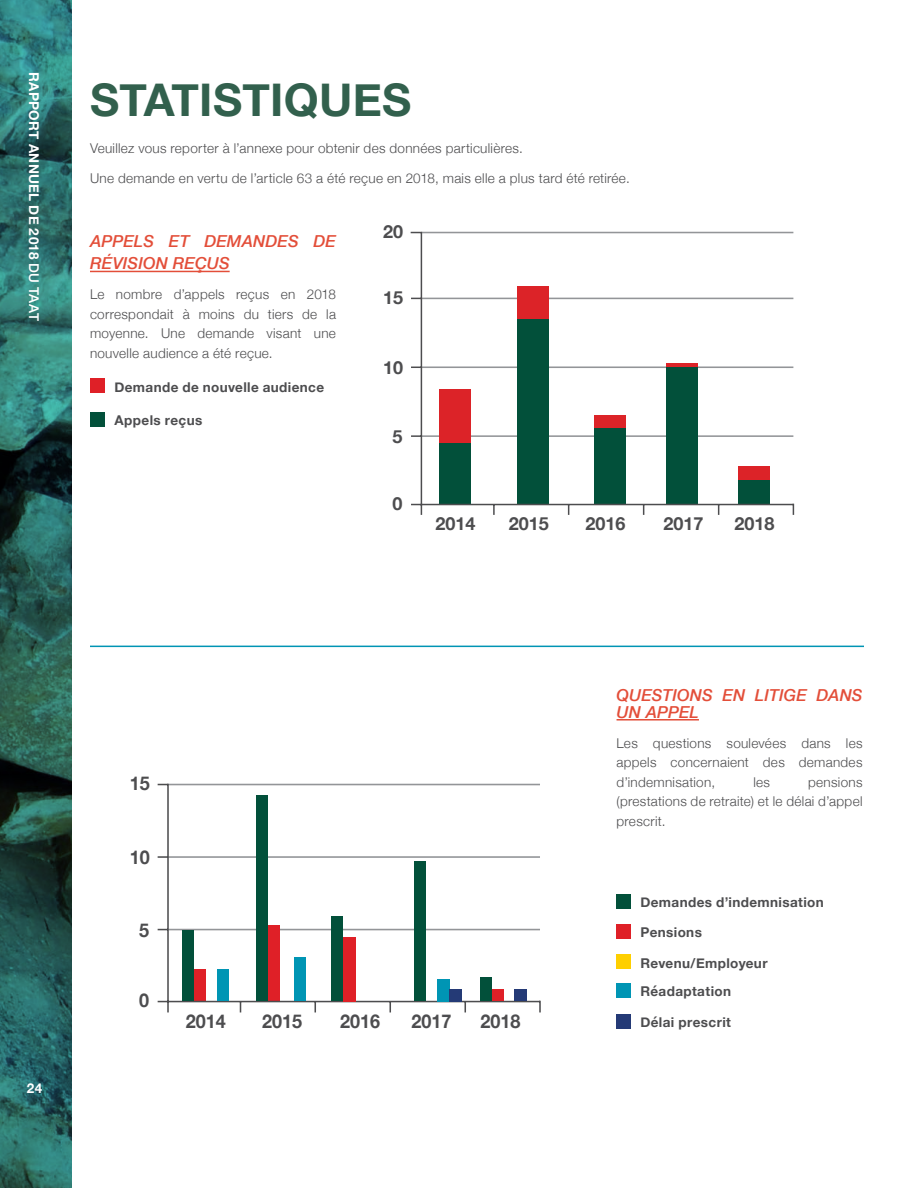
<style>
.page{position:relative;width:918px;height:1188px;background:#fff}
.page>*{position:absolute;margin:0;border:0;box-sizing:border-box;transform-origin:0 0}
.t1{font:700 45px "Helvetica Neue";letter-spacing:.005em;color:#32604d}
.t2{font:700 18.9px "Helvetica Neue";color:#4d4d4f;scale:.95 1}
.t3{font:700 18px "Helvetica Neue";color:#4d4d4f}
.t4{font:italic 500 16.5px/22.5px "Helvetica Neue";letter-spacing:.01em;color:#e34e39}
.t5{font:300 13.5px/19.5px "Helvetica Neue";letter-spacing:.02em;color:#4d4d4f;text-align:justify}
.t6{font:700 13.5px/28.2px "Helvetica Neue";letter-spacing:.03em;color:#4d4d4f}
.t7{font:700 13.5px "Helvetica Neue";letter-spacing:.025em;color:#fff}
.s1{font-weight:500}
</style>
<div class="page">
<svg style="left:0;top:0;width:72px;height:1188px;background:#28625d"></svg>
<hr style="left:90px;top:271px;width:140px;height:1px;background:#e34e39">
<hr style="left:617px;top:719px;width:82px;height:2px;background:#e34e39">
<div style="left:90px;top:378px;width:15px;height:15px;background:#df2027"></div>
<div style="left:90px;top:412px;width:15px;height:15px;background:#02503a"></div>
<hr style="left:90px;top:646px;width:774px;height:1px;background:#0095b4">
<div style="left:617px;top:894px;width:14px;height:15px;background:#02503a"></div>
<div style="left:617px;top:924px;width:14px;height:15px;background:#df2027"></div>
<div style="left:617px;top:954px;width:14px;height:15px;background:#fecf00"></div>
<div style="left:617px;top:984px;width:14px;height:14px;background:#0095b4"></div>
<div style="left:617px;top:1014px;width:14px;height:15px;background:#243a76"></div>
<svg style="left:410px;top:231px;width:385px;height:284px"></svg>
<svg style="left:157px;top:783px;width:384px;height:230px"></svg>
<div style="left:182px;top:930px;width:12px;height:71px;background:#02503a"></div>
<div style="left:256px;top:795px;width:11px;height:206px;background:#02503a"></div>
<div style="left:218px;top:970px;width:11px;height:31px;background:#0095b4"></div>
<div style="left:294px;top:958px;width:11px;height:43px;background:#0095b4"></div>
<div style="left:343px;top:937px;width:12px;height:65px;background:#df2027"></div>
<div style="left:492px;top:990px;width:12px;height:11px;background:#df2027"></div>
<div style="left:438px;top:979px;width:12px;height:23px;background:#0095b4"></div>
<div style="left:449px;top:990px;width:12px;height:12px;background:#243a76"></div>
<div style="left:514px;top:990px;width:12px;height:11px;background:#243a76"></div>
<div style="left:331px;top:917px;width:12px;height:84px;background:#02503a"></div>
<div style="left:414px;top:862px;width:12px;height:139px;background:#02503a"></div>
<div style="left:480px;top:978px;width:12px;height:23px;background:#02503a"></div>
<p class="t7" style="left:45px;top:72px;width:250px;rotate:90deg">RAPPORT ANNUEL DE 2018 <span class="s1">DU TAAT</span></p>
<h1 class="t1" style="left:90px;top:65px;width:323px">STATISTIQUES</h1>
<p class="t5" style="left:90px;top:138px;width:434px">Veuillez vous reporter à l’annexe pour obtenir des données particulières.</p>
<p class="t5" style="left:90px;top:168px;width:541px">Une demande en vertu de l’article 63 a été reçue en 2018, mais elle a plus tard été retirée.</p>
<h3 class="t3" style="left:383px;top:218px;width:22px">20</h3>
<p class="t4" style="left:90px;top:229px;width:248px">APPELS ET DEMANDES DE<br>RÉVISION REÇUS</p>
<p class="t5" style="left:90px;top:284px;width:248px">Le nombre d’appels reçus en 2018 correspondait à moins du tiers de la moyenne. Une demande visant une nouvelle audience a été reçue.</p>
<h3 class="t3" style="left:383px;top:283px;width:22px">15</h3>
<h3 class="t3" style="left:383px;top:353px;width:22px">10</h3>
<p class="t6" style="left:114px;top:374px;width:211px">Demande de nouvelle audience</p>
<p class="t6" style="left:114px;top:406px;width:89px">Appels reçus</p>
<h2 class="t2" style="left:130px;top:769px;width:23px">15</h2>
<h2 class="t2" style="left:130px;top:842px;width:23px">10</h2>
<h3 class="t3" style="left:393px;top:422px;width:12px">5</h3>
<h3 class="t3" style="left:393px;top:489px;width:12px">0</h3>
<h3 class="t3" style="left:435px;top:509px;width:42px">2014</h3>
<h3 class="t3" style="left:509px;top:509px;width:42px">2015</h3>
<h3 class="t3" style="left:585px;top:509px;width:42px">2016</h3>
<h3 class="t3" style="left:663px;top:509px;width:42px">2017</h3>
<h3 class="t3" style="left:735px;top:509px;width:42px">2018</h3>
<p class="t4" style="left:617px;top:686px;width:248px;line-height:16.5px">QUESTIONS EN LITIGE DANS<br>UN APPEL</p>
<p class="t5" style="left:617px;top:732px;width:248px">Les questions soulevées dans les appels concernaient des demandes d’indemnisation,</p>
<p class="t5" style="left:617px;top:771px;width:247px;text-indent:192px">pensions (prestations de retraite) et le délai d’appel prescrit.</p>
<p class="t5" style="left:753px;top:771px;width:18px">les</p>
<p class="t7" style="left:27px;top:1078px;width:17px">24</p>
<h2 class="t2" style="left:139px;top:915px;width:12px">5</h2>
<h2 class="t2" style="left:139px;top:985px;width:12px">0</h2>
<h2 class="t2" style="left:186px;top:1007px;width:44px">2014</h2>
<h2 class="t2" style="left:262px;top:1007px;width:44px">2015</h2>
<h2 class="t2" style="left:340px;top:1007px;width:44px">2016</h2>
<h2 class="t2" style="left:411px;top:1007px;width:44px">2017</h2>
<h2 class="t2" style="left:481px;top:1007px;width:44px">2018</h2>
<p class="t6" style="left:641px;top:889px;width:185px">Demandes d’indemnisation</p>
<p class="t6" style="left:641px;top:918px;width:63px">Pensions</p>
<p class="t6" style="left:641px;top:949px;width:129px">Revenu/Employeur<br>Réadaptation</p>
<p class="t6" style="left:641px;top:1008px;width:92px">Délai prescrit</p>
</div>
